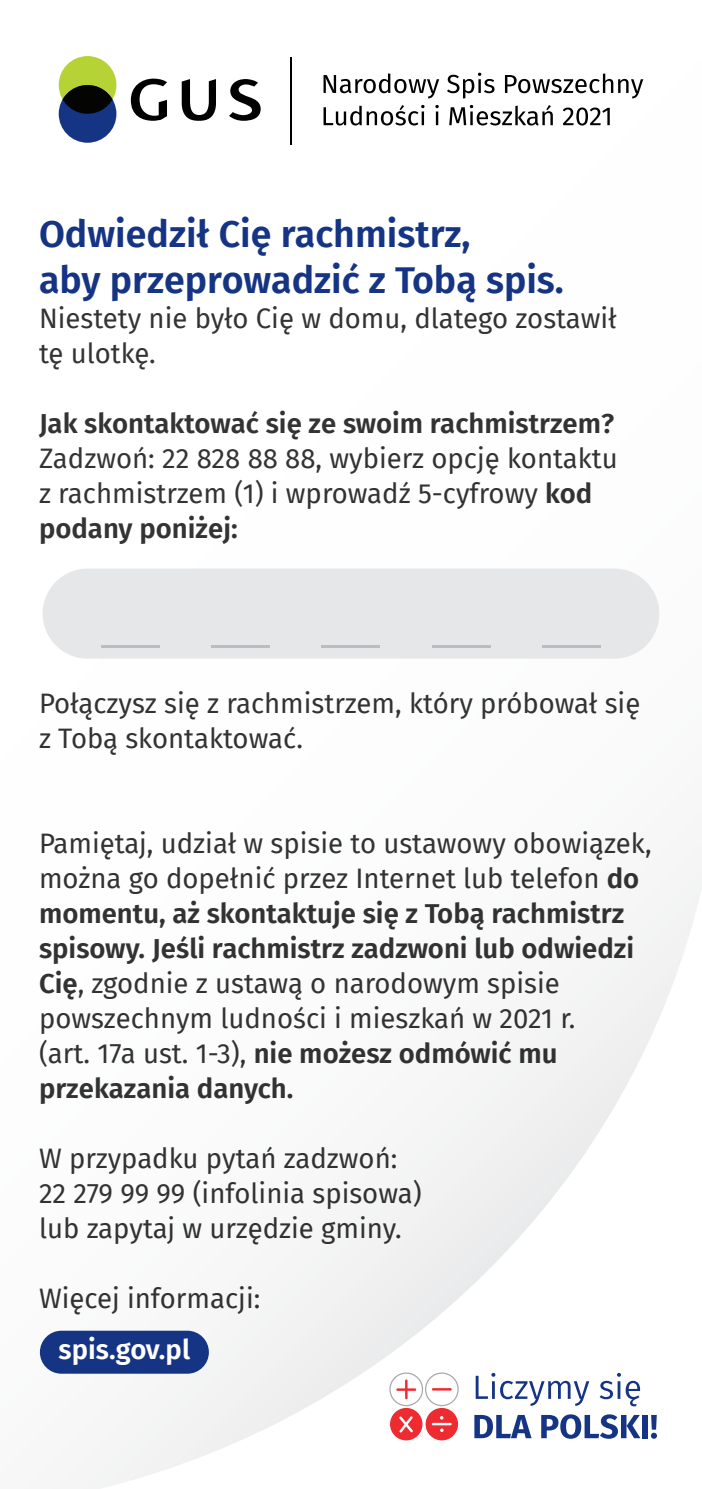
<style>
.page{position:relative;width:702px;height:1489px;background:#fff}
.page>*{position:absolute;margin:0;border:0;box-sizing:border-box;transform-origin:0 0}
.t1{font:600 37.5px/45px "Fira Sans";color:#153483}
.t2{font:27.5px/35px "Fira Sans";color:rgb(0 0 0/.8)}
.t3{font:600 27.5px "Fira Sans";color:rgb(0 0 0/.8)}
.t4{font:600 27.5px "Fira Sans";color:#fff}
.s1{font-weight:600}
</style>
<div class="page">
<div style="left:40px;top:1330px;width:169px;height:43px;background:#153483;border-radius:21px"></div>
<div style="left:43px;top:568px;width:616px;height:90px;background:#e6e7e9;border-radius:45px"></div>
<hr style="left:101px;top:645px;width:59px;height:3px;background:#bcbdc0">
<hr style="left:211px;top:645px;width:59px;height:3px;background:#bcbdc0">
<hr style="left:321px;top:645px;width:59px;height:3px;background:#bcbdc0">
<hr style="left:432px;top:645px;width:58px;height:3px;background:#bcbdc0">
<hr style="left:542px;top:645px;width:59px;height:3px;background:#bcbdc0">
<svg style="left:389px;top:1372px;width:34px;height:33px"></svg>
<div style="left:425px;top:1372px;width:33px;height:33px;background:#fff;border:1px solid #a8a9ad;border-radius:50%"></div>
<div style="left:390px;top:1407px;width:32px;height:33px;background:#ee2b31;border-radius:50%"></div>
<div style="left:425px;top:1407px;width:33px;height:33px;background:#ee2b31;border-radius:50%"></div>
<svg style="left:399px;top:1416px;width:14px;height:16px"></svg>
<hr style="left:432px;top:1387px;width:19px;height:3px;background:#ee2b31">
<hr style="left:432px;top:1422px;width:19px;height:3px;background:#fff">
<hr style="left:396px;top:1388px;width:20px;height:2px;background:#ee2b31">
<hr style="left:405px;top:1379px;width:2px;height:20px;background:#ee2b31">
<svg style="left:475px;top:1372px;width:114px;height:33px"></svg>
<svg style="left:599px;top:1372px;width:41px;height:34px"></svg>
<svg style="left:474px;top:1414px;width:57px;height:23px"></svg>
<svg style="left:541px;top:1414px;width:99px;height:24px"></svg>
<div style="left:642px;top:1414px;width:5px;height:23px;background:#153483"></div>
<div style="left:651px;top:1414px;width:5px;height:15px;background:#153483"></div>
<svg style="left:651px;top:1432px;width:6px;height:6px"></svg>
<div style="left:59px;top:56px;width:57px;height:58px;background:#b5d334;border-radius:50%"></div>
<div style="left:59px;top:85px;width:57px;height:58px;background:#153483;border-radius:50%"></div>
<div style="left:63px;top:85px;width:49px;height:29px;background:#040503;border-radius:50%"></div>
<svg style="left:131px;top:79px;width:130px;height:42px"></svg>
<hr style="left:290px;top:57px;width:1px;height:87px;background:#000">
<svg style="left:323px;top:73px;width:116px;height:25px"></svg>
<svg style="left:447px;top:73px;width:47px;height:25px"></svg>
<svg style="left:505px;top:73px;width:138px;height:25px"></svg>
<svg style="left:323px;top:105px;width:101px;height:20px"></svg>
<svg style="left:435px;top:105px;width:3px;height:20px"></svg>
<svg style="left:449px;top:105px;width:104px;height:20px"></svg>
<svg style="left:562px;top:107px;width:47px;height:18px"></svg>
<h1 class="t1" style="left:39px;top:210px;width:526px">Odwiedził Cię rachmistrz,<br>aby przeprowadzić z Tobą spis.</h1>
<p class="t2" style="left:39px;top:300px;width:579px">Niestety nie było Cię w domu, dlatego zostawił tę ulotkę.</p>
<p class="t3" style="left:39px;top:400px;width:576px">Jak skontaktować się ze swoim rachmistrzem?</p>
<p class="t2" style="left:39px;top:440px;width:580px">Zadzwoń: 22 828 88 88, wybierz opcję kontaktu z rachmistrzem (1) i wprowadź 5-cyfrowy <span class="s1">kod podany poniżej:</span></p>
<p class="t2" style="left:39px;top:685px;width:603px">Połączysz się z rachmistrzem, który próbował się z Tobą skontaktować.</p>
<p class="t2" style="left:39px;top:825px;width:614px">Pamiętaj, udział w spisie to ustawowy obowiązek, można go dopełnić przez Internet lub telefon <span class="s1">do momentu, aż skontaktuje się z Tobą rachmistrz spisowy. Jeśli rachmistrz zadzwoni lub odwiedzi Cię</span>, zgodnie z ustawą o narodowym spisie powszechnym ludności i mieszkań w 2021 r.<br>(art. 17a ust. 1-3), <span class="s1">nie możesz odmówić mu przekazania danych.</span></p>
<p class="t2" style="left:39px;top:1140px;width:384px">W przypadku pytań zadzwoń:<br>22 279 99 99 (infolinia spisowa) lub zapytaj w urzędzie gminy.</p>
<p class="t2" style="left:39px;top:1280px;width:223px">Więcej informacji:</p>
<p class="t4" style="left:59px;top:1326px;width:133px">spis.gov.pl</p>
</div>
